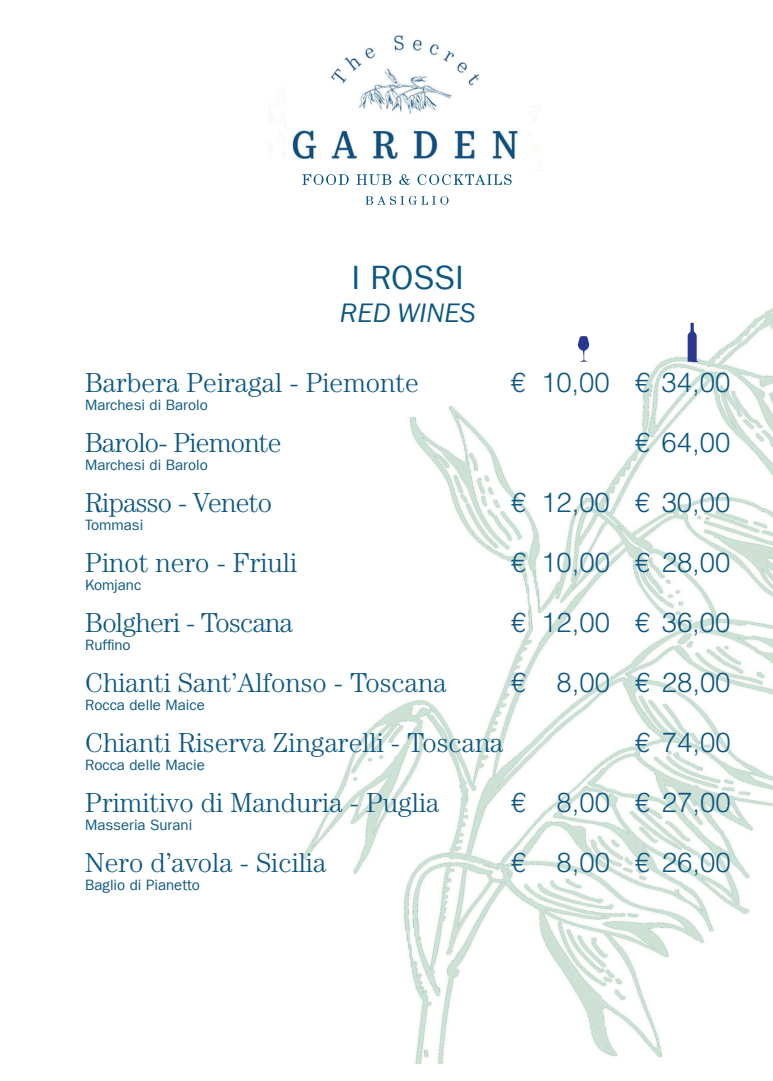
<style>
.page{position:relative;width:773px;height:1081px;background:#fff}
.page>*{position:absolute;margin:0;border:0;box-sizing:border-box;transform-origin:0 0}
.t1{font:33.75px "Franklin Gothic LT Com";color:#0c5783}
.t2{font:300 27.5px "Century Std";color:#0c5783}
.t3{font:300 27.5px "Helvetica LT Std";color:#0c5783}
.t4{font:300 27.5px "Century Std";letter-spacing:-.025em;color:#0c5783}
.t5{font:italic 27.5px "Franklin Gothic LT Com";color:#0c5783}
.t6{font:15px "Franklin Gothic LT Com";color:#0c5783}
</style>
<div class="page">
<img style="left:302px;top:171px;width:470px;height:892px">
<img style="left:285px;top:35px;width:233px;height:124px">
<svg style="left:302px;top:174px;width:46px;height:11px"></svg>
<svg style="left:356px;top:174px;width:35px;height:11px"></svg>
<svg style="left:399px;top:174px;width:10px;height:11px"></svg>
<svg style="left:417px;top:174px;width:94px;height:11px"></svg>
<svg style="left:365px;top:196px;width:83px;height:9px"></svg>
<svg style="left:577px;top:336px;width:12px;height:26px"></svg>
<svg style="left:687px;top:323px;width:10px;height:40px"></svg>
<p class="t1" style="left:351px;top:258px;width:114px">I ROSSI</p>
<p class="t5" style="left:340px;top:298px;width:137px">RED WINES</p>
<p class="t2" style="left:85px;top:367px;width:335px">Barbera Peiragal - Piemonte</p>
<p class="t3" style="left:510px;top:365px;width:221px">€ 10,00 € 34,00</p>
<p class="t4" style="left:85px;top:427px;width:198px">Barolo- Piemonte</p>
<p class="t3" style="left:634px;top:425px;width:97px">€ 64,00</p>
<p class="t4" style="left:85px;top:487px;width:188px">Ripasso - Veneto</p>
<p class="t3" style="left:510px;top:485px;width:221px">€ 12,00 € 30,00</p>
<p class="t2" style="left:85px;top:547px;width:213px">Pinot nero - Friuli</p>
<p class="t3" style="left:510px;top:545px;width:221px">€ 10,00 € 28,00</p>
<p class="t4" style="left:85px;top:607px;width:209px">Bolgheri - Toscana</p>
<p class="t3" style="left:510px;top:605px;width:221px">€ 12,00 € 36,00</p>
<p class="t2" style="left:85px;top:667px;width:363px">Chianti Sant’Alfonso - Toscana</p>
<p class="t3" style="left:510px;top:665px;width:221px">€ 8,00 € 28,00</p>
<p class="t2" style="left:85px;top:727px;width:419px">Chianti Riserva Zingarelli - Toscana</p>
<p class="t3" style="left:634px;top:725px;width:97px">€ 74,00</p>
<p class="t2" style="left:85px;top:787px;width:355px">Primitivo di Manduria - Puglia</p>
<p class="t3" style="left:510px;top:785px;width:221px">€ 8,00 € 27,00</p>
<p class="t2" style="left:85px;top:847px;width:242px">Nero d’avola - Sicilia</p>
<p class="t3" style="left:510px;top:845px;width:221px">€ 8,00 € 26,00</p>
<p class="t6" style="left:85px;top:396px;width:124px">Marchesi di Barolo</p>
<p class="t6" style="left:85px;top:456px;width:124px">Marchesi di Barolo</p>
<p class="t6" style="left:85px;top:516px;width:60px">Tommasi</p>
<p class="t6" style="left:85px;top:576px;width:58px">Komjanc</p>
<p class="t6" style="left:85px;top:636px;width:47px">Ruffino</p>
<p class="t6" style="left:85px;top:696px;width:121px">Rocca delle Maice</p>
<p class="t6" style="left:85px;top:756px;width:121px">Rocca delle Macie</p>
<p class="t6" style="left:85px;top:816px;width:109px">Masseria Surani</p>
<p class="t6" style="left:85px;top:876px;width:116px">Baglio di Pianetto</p>
</div>
